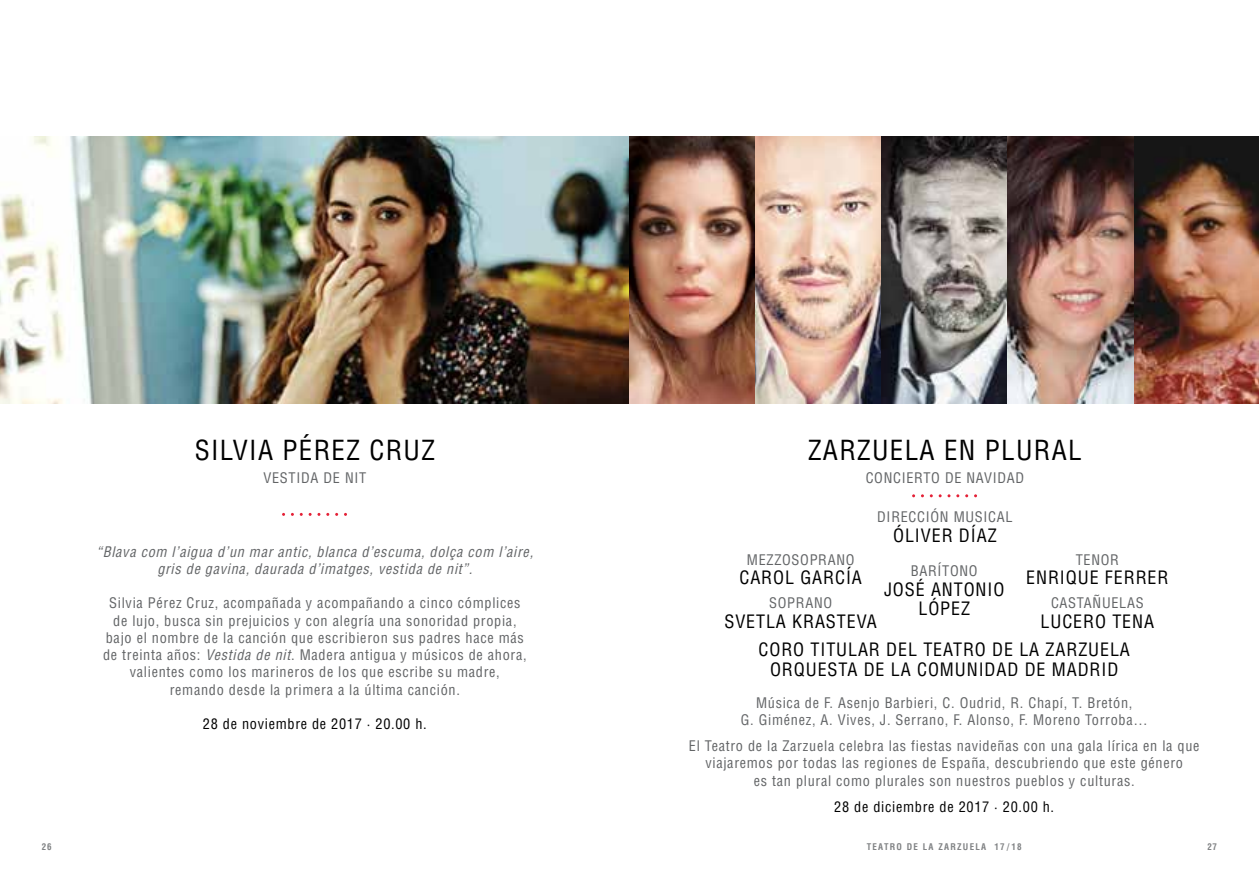
<style>
.page{position:relative;width:1259px;height:893px;background:#fff}
.page>*{position:absolute;margin:0;border:0;box-sizing:border-box;transform-origin:0 0}
.t1{font:condensed 27px "Helvetica LT Std";letter-spacing:.05em;color:#000}
.t2{font:condensed 18px/19.5px "Helvetica LT Std";letter-spacing:.05em;color:#000;text-align:center}
.t3{font:condensed 14.25px/17.2px "Helvetica LT Std";letter-spacing:.05em;color:#626466;text-align:center}
.t4{font:italic condensed 14.25px/17.2px "Helvetica LT Std";letter-spacing:.05em;color:#626466;text-align:center}
.t5{font:condensed 14.25px "Helvetica LT Std";letter-spacing:.05em;color:#000}
.t6{font:700 condensed 9px "Helvetica LT Std";letter-spacing:.14em;color:#808284}
.s1{font-style:italic}
</style>
<div class="page">
<img style="left:0;top:136px;width:1259px;height:268px">
<svg style="left:309px;top:513px;width:11px;height:3px"></svg>
<svg style="left:930px;top:494px;width:11px;height:3px"></svg>
<h1 class="t1" style="left:195px;top:434px;width:242px">SILVIA PÉREZ CRUZ</h1>
<p class="t3" style="left:263px;top:469px;width:104px">VESTIDA DE NIT</p>
<p class="t4" style="left:96px;top:543px;width:438px">“Blava com l’aigua d’un mar antic, blanca d’escuma, dolça com l’aire, gris de gavina, daurada d’imatges, vestida de nit”.</p>
<p class="t3" style="left:103px;top:594px;width:425px">Silvia Pérez Cruz, acompañada y acompañando a cinco cómplices de lujo, busca sin prejuicios y con alegría una sonoridad propia, bajo el nombre de la canción que escribieron sus padres hace más de treinta años: <span class="s1">Vestida de nit</span>. Madera antigua y músicos de ahora, valientes como los marineros de los que escribe su madre, remando desde la primera a la última canción.</p>
<p class="t5" style="left:203px;top:715px;width:225px">28 de noviembre de 2017 · 20.00 h.</p>
<h1 class="t1" style="left:808px;top:434px;width:275px">ZARZUELA EN PLURAL</h1>
<p class="t3" style="left:865px;top:469px;width:160px">CONCIERTO DE NAVIDAD</p>
<p class="t3" style="left:877px;top:508px;width:137px">DIRECCIÓN MUSICAL</p>
<p class="t2" style="left:893px;top:525px;width:105px">ÓLIVER DÍAZ</p>
<p class="t3" style="left:747px;top:551px;width:109px">MEZZOSOPRANO</p>
<p class="t2" style="left:739px;top:568px;width:124px">CAROL GARCÍA</p>
<p class="t3" style="left:769px;top:594px;width:64px">SOPRANO</p>
<p class="t2" style="left:724px;top:611px;width:154px">SVETLA KRASTEVA</p>
<p class="t3" style="left:911px;top:562px;width:68px">BARÍTONO</p>
<p class="t2" style="left:884px;top:579px;width:122px">JOSÉ ANTONIO<br>LÓPEZ</p>
<p class="t3" style="left:1075px;top:551px;width:45px">TENOR</p>
<p class="t2" style="left:1026px;top:568px;width:144px">ENRIQUE FERRER</p>
<p class="t3" style="left:1051px;top:594px;width:94px">CASTAÑUELAS</p>
<p class="t2" style="left:1040px;top:611px;width:115px">LUCERO TENA</p>
<p class="t2" style="left:758px;top:640px;width:373px">CORO TITULAR DEL TEATRO DE LA ZARZUELA<br>ORQUESTA DE LA COMUNIDAD DE MADRID</p>
<p class="t3" style="left:741px;top:694px;width:408px">Música de F. Asenjo Barbieri, C. Oudrid, R. Chapí, T. Bretón,<br>G. Giménez, A. Vives, J. Serrano, F. Alonso, F. Moreno Torroba…</p>
<p class="t3" style="left:689px;top:737px;width:512px">El Teatro de la Zarzuela celebra las fiestas navideñas con una gala lírica en la que viajaremos por todas las regiones de España, descubriendo que este género<br>es tan plural como plurales son nuestros pueblos y culturas.</p>
<p class="t5" style="left:834px;top:798px;width:221px">28 de diciembre de 2017 · 20.00 h.</p>
<p class="t6" style="left:42px;top:841px;width:11px">26</p>
<p class="t6" style="left:866px;top:841px;width:156px">TEATRO DE LA ZARZUELA 17/18</p>
<p class="t6" style="left:1207px;top:841px;width:11px">27</p>
</div>
